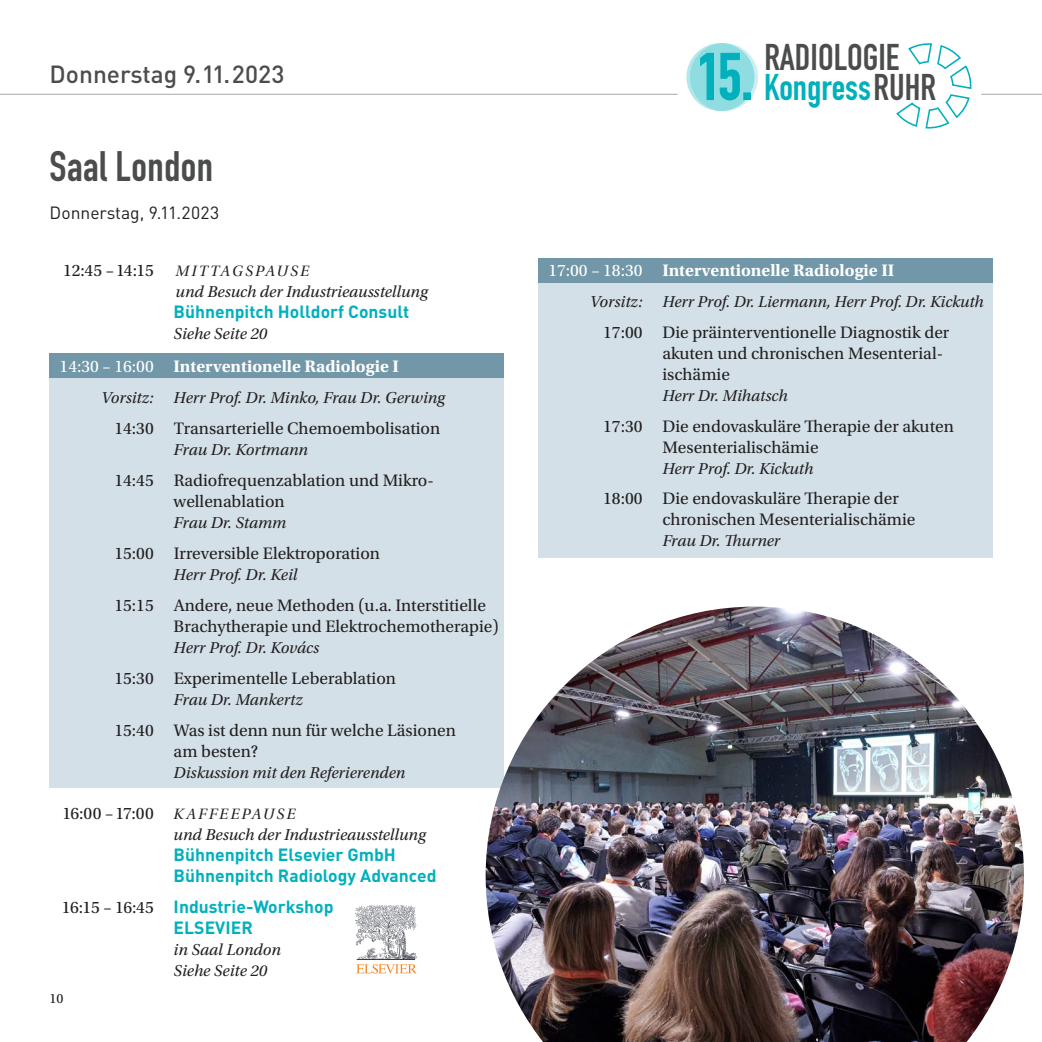
<style>
.page{position:relative;width:1042px;height:1042px;background:#fff}
.page>*{position:absolute;margin:0;border:0;box-sizing:border-box;transform-origin:0 0}
.Raum-Headline{font:42px "DIN Engschrift";letter-spacing:.01em;color:#4b4c4d}
.t1{font:36.75px "DIN Engschrift";color:#00b0bc}
.t2{font:36.75px "DIN Engschrift";color:#4b4c4d}
.t3{font:500 24.5px "DIN";color:#4b4c4d}
.grund_Programm{font:17.5px/21px "Utopia Std";color:#231f20}
.grund_Programm-2{font:700 17.5px/21px "DIN";color:#00b0bc}
.grund_Programm-3{font:700 17.5px "Utopia Std";color:#fff}
.Healine_2{font:17.5px "DIN";color:#231f20}
.grund_Programm-4{font:italic 16.62px/21px "Utopia Std";color:#231f20}
.grund_Programm-5{font:15.75px "Utopia Std Subh It";letter-spacing:.125em;color:#231f20}
.t4{font:14px "Utopia Std";color:#231f20}
.s1{font-size:64.92px}
.s2{color:#4b4c4d}
.s3{font-family:"Utopia Std";font-size:17.5px}
.s4{font-weight:400}
.s5{font-family:"Utopia Std Subh It";font-size:15.75px}
.s6{font-family:"Utopia Std";font-weight:400;color:#231f20}
</style>
<div class="page">
<div style="left:50px;top:369px;width:454px;height:419px;background:#d3e0e7"></div>
<div style="left:50px;top:353px;width:454px;height:25px;background:#7197a8"></div>
<div style="left:538px;top:276px;width:454px;height:281px;background:#d3e0e7"></div>
<div style="left:538px;top:258px;width:454px;height:25px;background:#7197a8"></div>
<hr style="left:0;top:94px;width:677px;height:1px;background:#a8a9ad">
<hr style="left:981px;top:94px;width:61px;height:1px;background:#a8a9ad">
<svg style="left:896px;top:43px;width:76px;height:86px"></svg>
<svg style="left:686px;top:43px;width:68px;height:68px"></svg>
<svg style="left:690px;top:43px;width:68px;height:68px;background:#97dee3"></svg>
<svg style="left:700px;top:52px;width:40px;height:49px;background:#78d4db"></svg>
<div style="left:743px;top:92px;width:7px;height:8px;border:1px solid #00b0bc"></div>
<svg style="left:355px;top:905px;width:62px;height:68px"></svg>
<img style="left:486px;top:606px;width:538px;height:436px">
<h2 class="t2" style="left:764px;top:36px;width:137px">RADIOLOGIE</h2>
<h2 class="t1" style="left:697px;top:66px;width:240px"><span class="s1">15.</span> ongress<span class="s2">RUHR</span></h2>
<h3 class="t3" style="left:50px;top:59px;width:236px">Donnerstag 9.11.2023</h3>
<h2 class="t1" style="left:764px;top:66px;width:17px">K</h2>
<p class="Raum-Headline" style="left:50px;top:142px;width:165px">Saal London</p>
<p class="Healine_2" style="left:50px;top:202px;width:171px">Donnerstag, 9.11.2023</p>
<p class="grund_Programm-5" style="left:63px;top:262px;width:248px"><span class="s3">12:45 –14:15</span> MITTAGSPAUSE</p>
<p class="grund_Programm-4" style="left:176px;top:281px;width:254px">und Besuch der Industrieausstellung</p>
<p class="grund_Programm-2" style="left:174px;top:300px;width:237px">Bühnenpitch Holldorf Consult</p>
<p class="grund_Programm-4" style="left:174px;top:323px;width:95px">Siehe Seite 20</p>
<p class="grund_Programm-3" style="left:60px;top:356px;width:341px"><span class="s4">14:30 – 16:00</span> Interventionelle Radiologie I</p>
<p class="grund_Programm-4" style="left:101px;top:387px;width:345px">Vorsitz: Herr Prof. Dr. Minko, Frau Dr. Gerwing</p>
<p class="grund_Programm" style="left:114px;top:418px;width:327px">14:30 Transarterielle Chemoembolisation</p>
<p class="grund_Programm-4" style="left:174px;top:439px;width:136px">Frau Dr. Kortmann</p>
<p class="grund_Programm" style="left:174px;top:470px;width:259px;text-indent:-59px">14:45 Radiofrequenzablation und Mikro&shy;wellenablation</p>
<p class="grund_Programm-4" style="left:174px;top:512px;width:114px">Frau Dr. Stamm</p>
<p class="grund_Programm" style="left:114px;top:543px;width:267px">15:00 Irreversible Elektroporation</p>
<p class="grund_Programm-4" style="left:174px;top:564px;width:125px">Herr Prof. Dr. Keil</p>
<p class="grund_Programm" style="left:174px;top:595px;width:326px;text-indent:-59px">15:15 Andere, neue Methoden (u.a. Interstitielle<br>Brachytherapie und Elektrochemotherapie)</p>
<p class="grund_Programm-4" style="left:174px;top:637px;width:147px">Herr Prof. Dr. Kovács</p>
<p class="grund_Programm" style="left:114px;top:668px;width:283px">15:30 Experimentelle Leberablation</p>
<p class="grund_Programm-4" style="left:174px;top:689px;width:130px">Frau Dr. Mankertz</p>
<p class="grund_Programm" style="left:174px;top:720px;width:284px;text-indent:-59px">15:40 Was ist denn nun für welche Läsionen am besten?</p>
<p class="grund_Programm-4" style="left:174px;top:762px;width:233px">Diskussion mit den Referierenden</p>
<p class="grund_Programm" style="left:62px;top:802px;width:235px">16:00 –17:00 <span class="s5">KAFFEEPAUSE</span></p>
<p class="grund_Programm-4" style="left:174px;top:824px;width:254px">und Besuch der Industrieausstellung</p>
<p class="grund_Programm-2" style="left:174px;top:843px;width:264px">Bühnenpitch Elsevier GmbH<br>Bühnenpitch Radiology Advanced</p>
<p class="grund_Programm-2" style="left:174px;top:895px;width:161px;text-indent:-112px"><span class="s6">16:15 – 16:45</span> Industrie-Workshop<br>ELSEVIER</p>
<p class="grund_Programm-4" style="left:174px;top:939px;width:109px">in Saal London<br>Siehe Seite 20</p>
<p class="t4" style="left:49px;top:990px;width:16px">10</p>
<p class="grund_Programm-3" style="left:548px;top:260px;width:347px"><span class="s4">17:00 – 18:30</span> Interventionelle Radiologie II</p>
<p class="grund_Programm-4" style="left:590px;top:291px;width:395px">Vorsitz: Herr Prof. Dr. Liermann, Herr Prof. Dr. Kickuth</p>
<p class="grund_Programm" style="left:662px;top:322px;width:288px;text-indent:-59px">17:00 Die präinterventionelle Diagnostik der akuten und chronischen Mesenterial&shy;ischämie</p>
<p class="grund_Programm-4" style="left:662px;top:385px;width:127px">Herr Dr. Mihatsch</p>
<p class="grund_Programm" style="left:662px;top:416px;width:293px;text-indent:-59px">17:30 Die endovaskuläre Therapie der akuten<br>Mesenterialischämie</p>
<p class="grund_Programm-4" style="left:662px;top:458px;width:152px">Herr Prof. Dr. Kickuth</p>
<p class="grund_Programm" style="left:662px;top:488px;width:255px;text-indent:-59px">18:00 Die endovaskuläre Therapie der chronischen Mesenterialischämie</p>
<p class="grund_Programm-4" style="left:662px;top:531px;width:119px">Frau Dr. Thurner</p>
</div>
